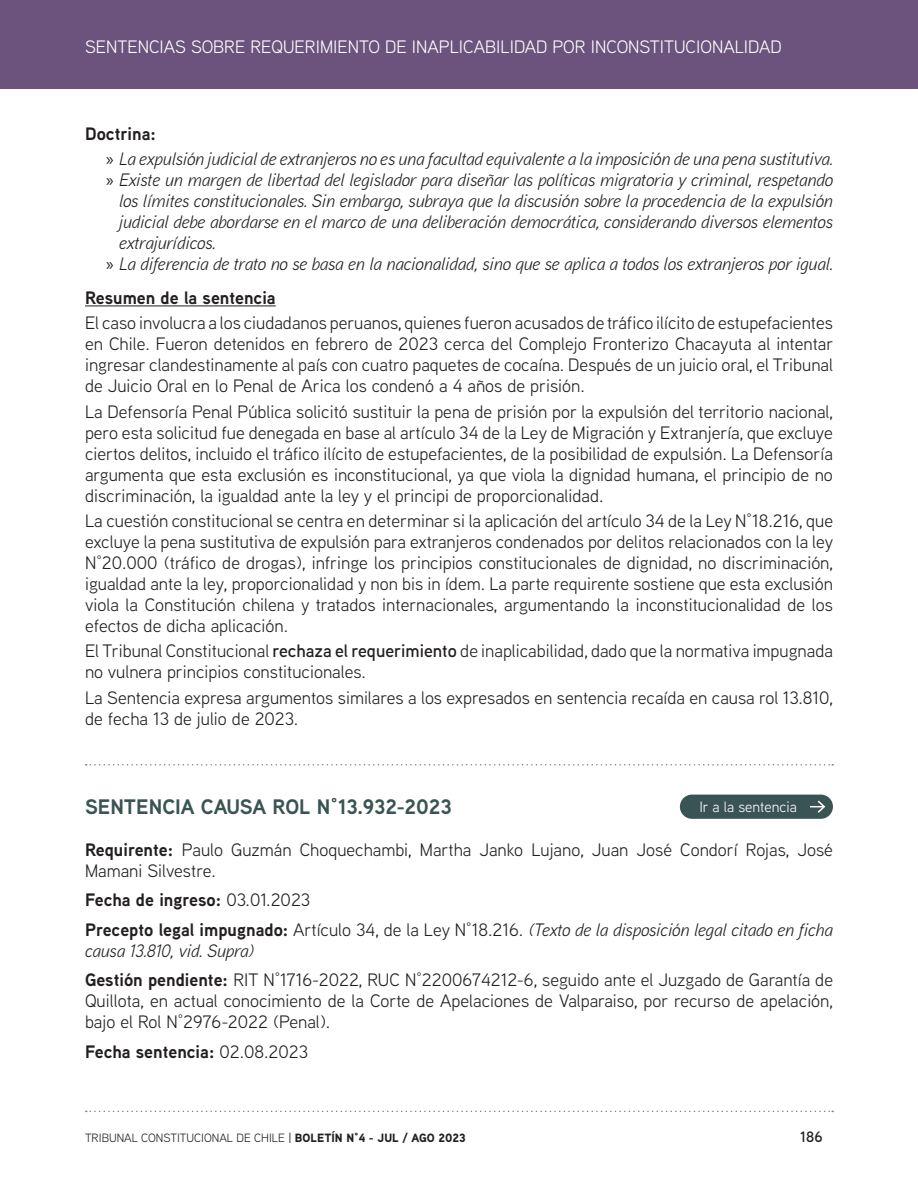
<style>
.page{position:relative;width:918px;height:1188px;background:#fff}
.page>*{position:absolute;margin:0;border:0;box-sizing:border-box;transform-origin:0 0}
.t1{font:700 21px "Aaux Next";color:#3a5353}
.t2{font:18px/21px "Aaux Next";color:#231f20}
.t3{font:italic 18px/25.2px "Aaux Next";color:#231f20}
.t4{font:18px "Aaux Next";color:#fff}
.t5{font:700 18px "Aaux Next";color:#231f20}
.t6{font:15px "Aaux Next";color:#fff}
.t7{font:600 15px "Aaux Next";color:#231f20}
.t8{font:12px "Aaux Next";color:#231f20}
.s1{font-weight:700;font-style:normal}
.s2{font-family:"Myriad Pro";font-style:normal}
.s3{font-weight:600}
.s4{font-weight:700}
.s5{font-style:normal}
.s6{font-style:italic}
.s7{font-weight:400}
.s8{font-weight:500}
.s9{font-weight:900}
</style>
<div class="page">
<svg style="left:86px;top:1111px;width:747px;height:1px"></svg>
<div style="left:0;top:0;width:918px;height:88px;background:#6b537e"></div>
<hr style="left:85px;top:305px;width:191px;height:1px;background:#231f20">
<svg style="left:86px;top:764px;width:747px;height:2px"></svg>
<div style="left:680px;top:795px;width:153px;height:24px;background:#3a5353;border-radius:12px"></div>
<svg style="left:810px;top:800px;width:16px;height:13px"></svg>
<p class="t4" style="left:85px;top:35px;width:698px">SENTENCIAS SOBRE REQUERIMIENTO DE INAPLICABILIDAD POR INCONSTITUCIONALIDAD</p>
<p class="t3" style="left:106px;top:121px;width:728px;text-indent:-21px"><span class="s1">Doctrina:<br></span><span class="s2">»</span> La expulsión judicial de extranjeros no es una facultad equivalente a la imposición de una pena sustitutiva.</p>
<p class="t3" style="left:106px;top:167px;width:728px"><span class="s2">»</span> Existe un margen de libertad del legislador para diseñar las políticas migratoria y criminal, respetando</p>
<p class="t3" style="left:119px;top:188px;width:715px">los límites constitucionales. Sin embargo, subraya que la discusión sobre la procedencia de la expulsión</p>
<p class="t3" style="left:119px;top:209px;width:715px">judicial debe abordarse en el marco de una deliberación democrática, considerando diversos elementos</p>
<p class="t3" style="left:119px;top:230px;width:98px">extrajurídicos.</p>
<p class="t3" style="left:106px;top:251px;width:728px"><span class="s2">»</span> La diferencia de trato no se basa en la nacionalidad, sino que se aplica a todos los extranjeros por igual.</p>
<p class="t5" style="left:85px;top:285px;width:192px">Resumen de la sentencia</p>
<p class="t2" style="left:85px;top:312px;width:750px;text-align:justify">El caso involucra a los ciudadanos peruanos, quienes fueron acusados de tráfico ilícito de estupefacientes en Chile. Fueron detenidos en febrero de 2023 cerca del Complejo Fronterizo Chacayuta al intentar ingresar clandestinamente al país con cuatro paquetes de cocaína. Después de un juicio oral, el Tribunal de Juicio Oral en lo Penal de Arica los condenó a 4 años de prisión.</p>
<p class="t2" style="left:85px;top:400px;width:749px;text-align:justify">La Defensoría Penal Pública solicitó sustituir la pena de prisión por la expulsión del territorio nacional, pero esta solicitud fue denegada en base al artículo 34 de la Ley de Migración y Extranjería, que excluye ciertos delitos, incluido el tráfico ilícito de estupefacientes, de la posibilidad de expulsión. La Defensoría argumenta que esta exclusión es inconstitucional, ya que viola la dignidad humana, el principio de no discriminación, la igualdad ante la ley y el principi de proporcionalidad.</p>
<p class="t2" style="left:85px;top:510px;width:750px;text-align:justify">La cuestión constitucional se centra en determinar si la aplicación del artículo 34 de la Ley N°18.216, que excluye la pena sustitutiva de expulsión para extranjeros condenados por delitos relacionados con la ley N°20.000 (tráfico de drogas), infringe los principios constitucionales de dignidad, no discriminación, igualdad ante la ley, proporcionalidad y non bis in ídem. La parte requirente sostiene que esta exclusión viola la Constitución chilena y tratados internacionales, argumentando la inconstitucionalidad de los efectos de dicha aplicación.</p>
<p class="t2" style="left:85px;top:640px;width:749px">El Tribunal Constitucional <span class="s3">rechaza el requerimiento</span> de inaplicabilidad, dado que la normativa impugnada no vulnera principios constitucionales.</p>
<p class="t2" style="left:85px;top:686px;width:749px">La Sentencia expresa argumentos similares a los expresados en sentencia recaída en causa rol 13.810, de fecha 13 de julio de 2023.</p>
<p class="t1" style="left:85px;top:792px;width:369px">SENTENCIA CAUSA ROL N°13.932-2023</p>
<p class="t2" style="left:85px;top:839px;width:749px"><span class="s4">Requirente:</span> Paulo Guzmán Choquechambi, Martha Janko Lujano, Juan José Condorí Rojas, José<br>Mamani Silvestre.</p>
<p class="t3" style="left:85px;top:885px;width:749px;line-height:29.5px"><span class="s1">Fecha de ingreso:</span> <span class="s5">03.01.2023<br></span><span class="s1">Precepto legal impugnado:</span> <span class="s5">Artículo 34, de la Ley N°18.216.</span> (Texto de la disposición legal citado en ficha</p>
<p class="t2" style="left:85px;top:935px;width:750px;line-height:29.5px"><span class="s6">causa 13.810, vid. Supra)<br></span><span class="s4">Gestión pendiente:</span> RIT N°1716-2022, RUC N°2200674212-6, seguido ante el Juzgado de Garantía de</p>
<p class="t2" style="left:85px;top:990px;width:749px">Quillota, en actual conocimiento de la Corte de Apelaciones de Valparaiso, por recurso de apelación, bajo el Rol N°2976-2022 (Penal).</p>
<p class="t5" style="left:85px;top:1039px;width:225px">Fecha sentencia: <span class="s7">02.08.2023</span></p>
<p class="t6" style="left:699px;top:797px;width:99px">Ir a la sentencia</p>
<p class="t8" style="left:85px;top:1130px;width:382px">TRIBUNAL CONSTITUCIONAL DE CHILE <span class="s8">|</span> <span class="s9">BOLETÍN N°4 - JUL / AGO 2023</span></p>
<p class="t7" style="left:800px;top:1127px;width:24px">186</p>
</div>
